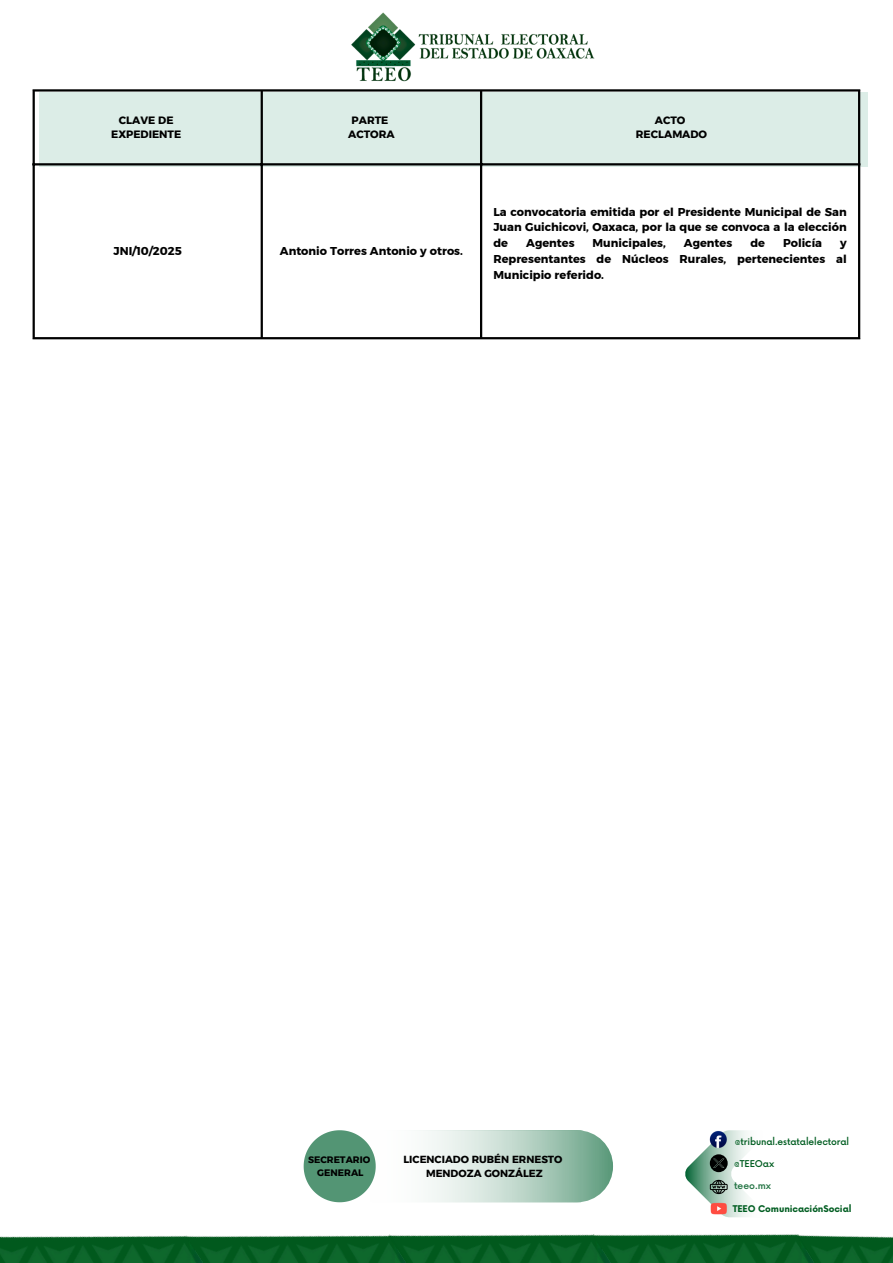
<style>
.page{position:relative;width:893px;height:1263px;background:#fff}
.page>*{position:absolute;margin:0;border:0;box-sizing:border-box;transform-origin:0 0}
.t1{font:11.4px/15.8px "Kief Montaser Bold";color:#000;text-align:justify}
.t2{font:10.65px "Kief Montaser Bold";color:#000}
.t3{font:10.27px/14px "Kief Montaser Bold";color:#000;text-align:center}
.t4{font:9.38px/12.8px "Kief Montaser Bold";color:#000;text-align:center}
.t5{font:500 9.3px "Now";color:#237443}
.t6{font:500 9.23px "Now";letter-spacing:-.01em;color:#005d21}
.t7{font:700 9.07px "Now";letter-spacing:-.01em;color:#005d21}
</style>
<div class="page">
<div style="left:39px;top:93px;width:828px;height:74px;background:#dcede7"></div>
<img style="left:0;top:1235px;width:186px;height:28px">
<img style="left:186px;top:1162px;width:202px;height:101px">
<img style="left:388px;top:1202px;width:204px;height:61px">
<img style="left:592px;top:1217px;width:205px;height:46px">
<img style="left:797px;top:1234px;width:96px;height:29px">
<hr style="left:33px;top:92px;width:2px;height:245px;background:#000">
<hr style="left:261px;top:92px;width:2px;height:245px;background:#000">
<hr style="left:480px;top:92px;width:2px;height:245px;background:#000">
<hr style="left:858px;top:92px;width:2px;height:245px;background:#000">
<hr style="left:33px;top:89px;width:827px;height:3px;background:#000">
<hr style="left:33px;top:163px;width:827px;height:2px;background:#000">
<hr style="left:33px;top:337px;width:827px;height:2px;background:#000">
<img style="left:336px;top:12px;width:292px;height:80px">
<svg style="left:685px;top:1130px;width:62px;height:87px"></svg>
<svg style="left:304px;top:1130px;width:309px;height:72px"></svg>
<p class="t2" style="left:119px;top:113px;width:56px">CLAVE DE</p>
<p class="t2" style="left:111px;top:128px;width:72px">EXPEDIENTE</p>
<p class="t2" style="left:351px;top:113px;width:38px">PARTE</p>
<p class="t2" style="left:348px;top:128px;width:48px">ACTORA</p>
<p class="t2" style="left:655px;top:113px;width:32px">ACTO</p>
<p class="t2" style="left:636px;top:128px;width:73px">RECLAMADO</p>
<p class="t1" style="left:114px;top:243px;width:70px">JNI/10/2025</p>
<p class="t1" style="left:280px;top:243px;width:185px">Antonio Torres Antonio y otros.</p>
<p class="t1" style="left:493px;top:204px;width:355px">La convocatoria emitida por el Presidente Municipal de San Juan Guichicovi, Oaxaca, por la que se convoca a la elección de</p>
<p class="t1" style="left:526px;top:235px;width:50px">Agentes</p>
<p class="t1" style="left:592px;top:235px;width:75px">Municipales,</p>
<p class="t1" style="left:684px;top:235px;width:50px">Agentes</p>
<p class="t1" style="left:750px;top:235px;width:16px">de</p>
<p class="t1" style="left:783px;top:235px;width:41px">Policía</p>
<p class="t1" style="left:493px;top:235px;width:355px;text-indent:347px">y Representantes de Núcleos Rurales, pertenecientes al Municipio referido.</p>
<p class="t4" style="left:308px;top:1153px;width:64px">SECRETARIO<br>GENERAL</p>
<p class="t3" style="left:403px;top:1152px;width:160px">LICENCIADO RUBÉN ERNESTO<br>MENDOZA GONZÁLEZ</p>
<p class="t6" style="left:735px;top:1136px;width:116px">@tribunal.estatalelectoral</p>
<p class="t6" style="left:734px;top:1159px;width:42px">@TEEOax</p>
<p class="t5" style="left:734px;top:1181px;width:39px">teeo.mx</p>
<p class="t7" style="left:732px;top:1204px;width:120px">TEEO ComunicaciónSocial</p>
</div>
